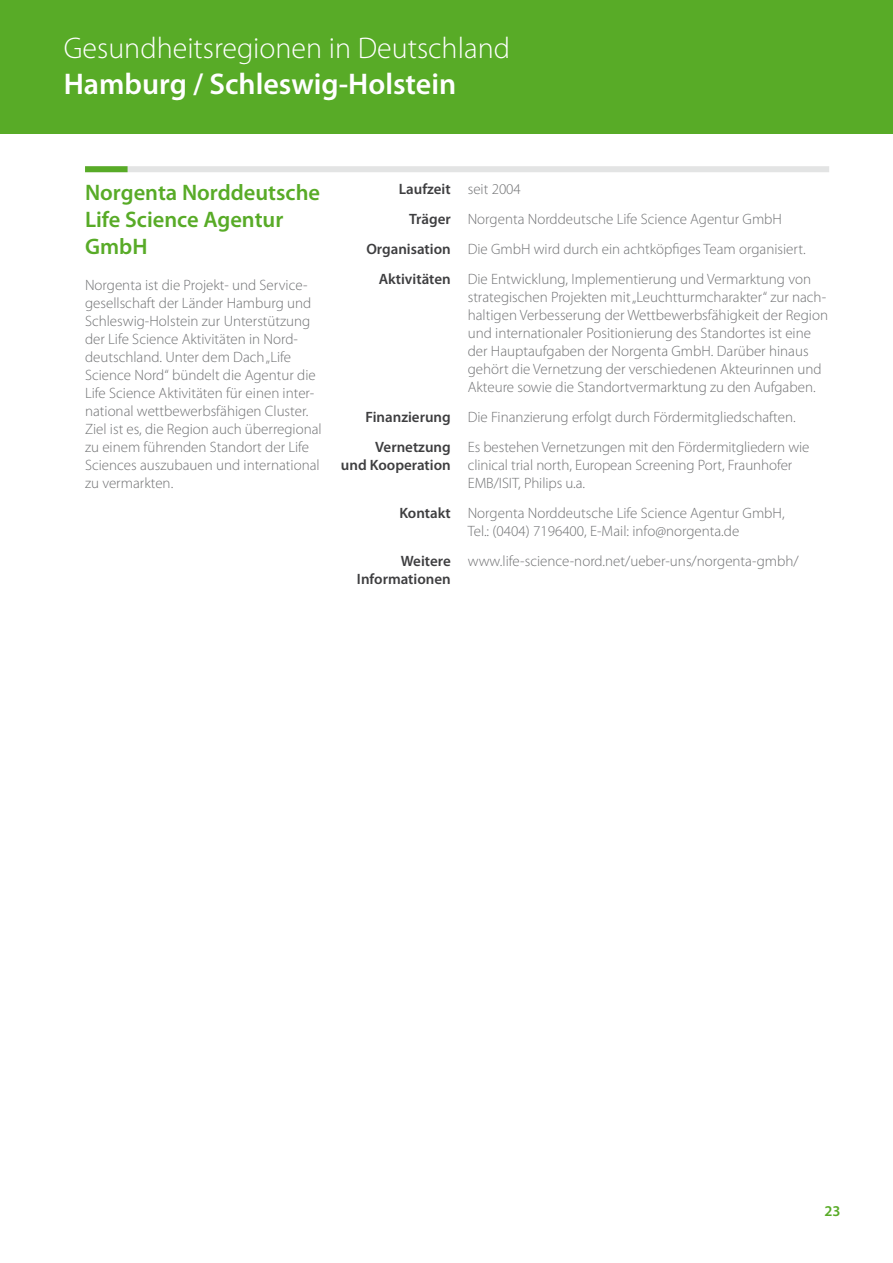
<style>
.page{position:relative;width:893px;height:1263px;background:#fff}
.page>*{position:absolute;margin:0;border:0;box-sizing:border-box;transform-origin:0 0}
.t1{font:300 30px "Myriad Pro";color:#fff}
.t2{font:600 30px "Myriad Pro";color:#fff}
.t3{font:600 22.5px/27px "Myriad Pro";color:#58ab27}
.t4{font:300 15px/18px "Myriad Pro";color:#707173}
.t5{font:600 15px/30px "Myriad Pro";color:#3e3e40;text-align:right}
.t6{font:600 15px "Myriad Pro";color:#58ab27}
</style>
<div class="page">
<div style="left:85px;top:166px;width:744px;height:6px;background:#e3e4e4"></div>
<div style="left:85px;top:166px;width:43px;height:6px;background:#58ab27"></div>
<div style="left:0;top:0;width:893px;height:133px;background:#58ab27"></div>
<h1 class="t1" style="left:64px;top:30px;width:448px">Gesundheitsregionen in Deutschland</h1>
<h1 class="t2" style="left:64px;top:64px;width:394px">Hamburg / Schleswig-Holstein</h1>
<h2 class="t3" style="left:85px;top:178px;width:237px">Norgenta Norddeutsche<br>Life Science Agentur<br>GmbH</h2>
<p class="t4" style="left:85px;top:276px;width:238px">Norgenta ist die Projekt- und Service&shy;gesellschaft der Länder Hamburg und Schleswig-Holstein zur Unterstützung der Life Science Aktivitäten in Nord&shy;deutschland. Unter dem Dach „Life Science Nord“ bündelt die Agentur die Life Science Aktivitäten für einen inter&shy;national wettbewerbsfähigen Cluster.<br>Ziel ist es, die Region auch überregional zu einem führenden Standort der Life Sciences auszubauen und international zu vermarkten.</p>
<p class="t5" style="left:366px;top:174px;width:86px">Laufzeit<br>Träger<br>Organisation<br>Aktivitäten</p>
<p class="t5" style="left:365px;top:402px;width:87px">Finanzierung<br>Vernetzung</p>
<p class="t5" style="left:341px;top:450px;width:111px">und Kooperation</p>
<p class="t5" style="left:399px;top:498px;width:53px">Kontakt</p>
<p class="t5" style="left:357px;top:552px;width:95px;line-height:18px">Weitere<br>Informationen</p>
<p class="t4" style="left:468px;top:174px;width:345px;line-height:30px">seit 2004<br>Norgenta Norddeutsche Life Science Agentur GmbH<br>Die GmbH wird durch ein achtköpfiges Team organisiert.<br>Die Entwicklung, Implementierung und Vermarktung von</p>
<p class="t4" style="left:468px;top:288px;width:362px">strategischen Projekten mit „Leuchtturmcharakter“ zur nach&shy;haltigen Verbesserung der Wettbewerbsfähigkeit der Region und internationaler Positionierung des Standortes ist eine der Hauptaufgaben der Norgenta GmbH. Darüber hinaus gehört die Vernetzung der verschiedenen Akteurinnen und Akteure sowie die Standortvermarktung zu den Aufgaben.</p>
<p class="t4" style="left:468px;top:402px;width:343px;line-height:30px">Die Finanzierung erfolgt durch Fördermitgliedschaften.<br>Es bestehen Vernetzungen mit den Fördermitgliedern wie</p>
<p class="t4" style="left:468px;top:456px;width:326px">clinical trial north, European Screening Port, Fraunhofer<br>EMB/ISIT, Philips u.a.</p>
<p class="t4" style="left:468px;top:504px;width:318px">Norgenta Norddeutsche Life Science Agentur GmbH,<br>Tel.: (0404) 7196400, E-Mail: info@norgenta.de</p>
<p class="t4" style="left:468px;top:552px;width:332px">www.life-science-nord.net/ueber-uns/norgenta-gmbh/</p>
<p class="t6" style="left:824px;top:1201px;width:9px">23</p>
</div>
